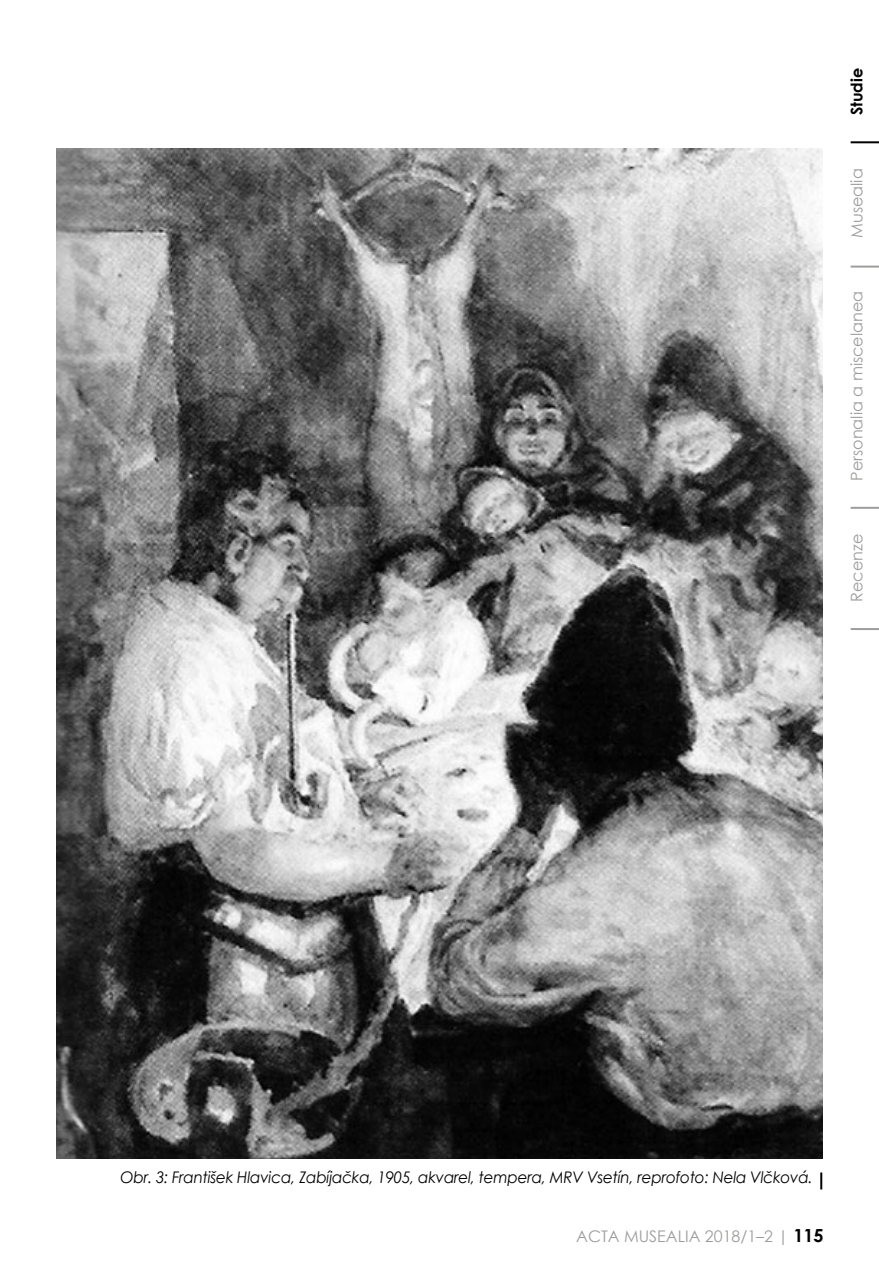
<style>
.page{position:relative;width:879px;height:1276px;background:#fff}
.page>*{position:absolute;margin:0;border:0;box-sizing:border-box;transform-origin:0 0}
.t1{font:italic 16px "Century Gothic";letter-spacing:-.015em;color:#000;scale:.95 1}
.t2{font:16px "Century Gothic";color:#9d9d9c}
.t3{font:700 16px "Century Gothic";color:#000}
.s1{font-weight:700;font-size:18px;color:#000}
</style>
<div class="page">
<hr style="left:850px;top:141px;width:29px;height:2px;background:#000">
<hr style="left:850px;top:266px;width:29px;height:2px;background:#9d9d9c">
<hr style="left:850px;top:507px;width:29px;height:2px;background:#9d9d9c">
<hr style="left:850px;top:628px;width:29px;height:2px;background:#9d9d9c">
<img style="left:57px;top:148px;width:765px;height:1010px">
<svg style="left:820px;top:1172px;width:2px;height:17px"></svg>
<p class="t3" style="left:844px;top:115px;width:49px;rotate:-90deg">Studie</p>
<p class="t2" style="left:845px;top:238px;width:71px;rotate:-90deg">Musealia</p>
<p class="t2" style="left:845px;top:481px;width:191px;rotate:-90deg">Personalia a miscelanea</p>
<p class="t2" style="left:845px;top:602px;width:69px;rotate:-90deg">Recenze</p>
<p class="t1" style="left:121px;top:1166px;width:730px">Obr. 3: František Hlavica, Zabíjačka, 1905, akvarel, tempera, MRV Vsetín, reprofoto: Nela Vlčková.</p>
<p class="t2" style="left:576px;top:1225px;width:60px">ACTA MUSE</p>
<p class="t2" style="left:666px;top:1225px;width:159px">ALIA 2018/1–2 | <span class="s1">115</span></p>
</div>
